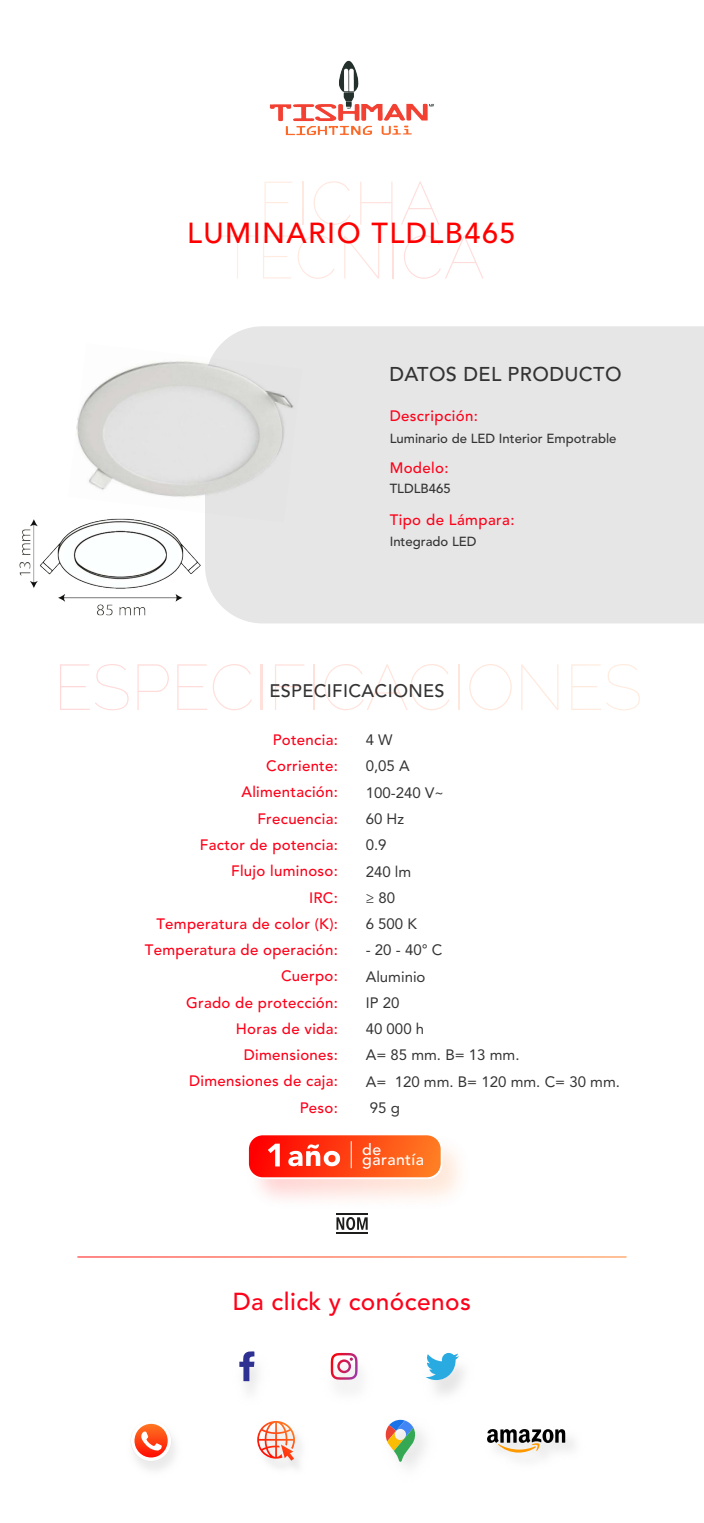
<style>
.page{position:relative;width:704px;height:1523px;background:#fff}
.page>*{position:absolute;margin:0;border:0;box-sizing:border-box;transform-origin:0 0}
.t1{font:500 28.75px "Avenir LT Std";letter-spacing:.05em;color:#f00}
.t2{font:500 24.38px "Avenir LT Std";letter-spacing:.02em;color:#fd021a}
.t3{font:500 19.88px "Avenir LT Std";letter-spacing:.02em;color:#333}
.t4{font:500 18.06px "Avenir LT Std";letter-spacing:.02em;color:#333}
.t5{font:500 15.88px "Avenir LT Std";letter-spacing:.025em;color:#fff}
.t6{font:500 15px/26.2px "Avenir LT Std";letter-spacing:.02em;color:#fd021a;text-align:right}
.t7{font:15px/26.2px "Avenir LT Std";color:#333}
.t8{font:500 13.12px "Avenir LT Std";color:#333}
</style>
<div class="page">
<hr style="left:302px;top:182px;width:1px;height:43px;background:#ffe8df">
<svg style="left:313px;top:181px;width:37px;height:44px"></svg>
<svg style="left:360px;top:182px;width:32px;height:43px"></svg>
<svg style="left:401px;top:182px;width:38px;height:43px"></svg>
<svg style="left:220px;top:235px;width:34px;height:43px"></svg>
<svg style="left:263px;top:235px;width:28px;height:43px"></svg>
<svg style="left:264px;top:182px;width:28px;height:46px"></svg>
<svg style="left:297px;top:235px;width:37px;height:44px"></svg>
<svg style="left:344px;top:235px;width:35px;height:43px"></svg>
<hr style="left:392px;top:235px;width:1px;height:43px;background:#ffe0dd">
<svg style="left:404px;top:235px;width:79px;height:44px"></svg>
<div style="left:219px;top:326px;width:484px;height:297px;background:#e6e6e6"></div>
<svg style="left:77px;top:1256px;width:549px;height:1px"></svg>
<svg style="left:336px;top:1217px;width:31px;height:13px"></svg>
<hr style="left:336px;top:1231px;width:31px;height:2px;background:#1d1d1b">
<img style="left:243px;top:1351px;width:221px;height:44px">
<svg style="left:425px;top:1352px;width:33px;height:28px"></svg>
<svg style="left:239px;top:1351px;width:15px;height:30px"></svg>
<svg style="left:330px;top:1352px;width:27px;height:27px"></svg>
<img style="left:269px;top:60px;width:165px;height:76px">
<img style="left:504px;top:1432px;width:70px;height:26px">
<svg style="left:487px;top:1429px;width:78px;height:23px"></svg>
<img style="left:399px;top:1429px;width:26px;height:38px">
<svg style="left:385px;top:1419px;width:30px;height:42px"></svg>
<img style="left:267px;top:1434px;width:34px;height:34px">
<svg style="left:257px;top:1421px;width:38px;height:39px"></svg>
<svg style="left:131px;top:1420px;width:40px;height:41px"></svg>
<img style="left:76px;top:343px;width:226px;height:179px">
<svg style="left:60px;top:676px;width:69px;height:34px"></svg>
<svg style="left:137px;top:676px;width:32px;height:34px"></svg>
<svg style="left:177px;top:664px;width:75px;height:46px"></svg>
<hr style="left:261px;top:664px;width:1px;height:46px;background:#ffdfda">
<svg style="left:275px;top:664px;width:29px;height:46px"></svg>
<hr style="left:313px;top:664px;width:2px;height:46px;background:#ffe1db">
<svg style="left:324px;top:664px;width:125px;height:46px"></svg>
<hr style="left:458px;top:664px;width:1px;height:46px;background:#ffe6dc">
<svg style="left:469px;top:664px;width:42px;height:46px"></svg>
<svg style="left:521px;top:664px;width:37px;height:46px"></svg>
<svg style="left:571px;top:664px;width:68px;height:46px"></svg>
<img style="left:19px;top:458px;width:200px;height:218px">
<img style="left:258px;top:1147px;width:201px;height:68px">
<svg style="left:248px;top:1135px;width:194px;height:44px;background:#fe5d35"></svg>
<h1 class="t1" style="left:187px;top:216px;width:329px">LUMINARIO TLDLB465</h1>
<h3 class="t3" style="left:389px;top:362px;width:233px">DATOS DEL PRODUCTO</h3>
<p class="t6" style="left:389px;top:403px;width:90px">Descripción:</p>
<p class="t6" style="left:389px;top:455px;width:61px">Modelo:</p>
<p class="t8" style="left:389px;top:430px;width:228px">Luminario de LED Interior Empotrable</p>
<p class="t8" style="left:389px;top:481px;width:63px">TLDLB465</p>
<p class="t6" style="left:389px;top:506px;width:126px">Tipo de Lámpara:</p>
<p class="t8" style="left:389px;top:533px;width:88px">Integrado LED</p>
<p class="t4" style="left:269px;top:680px;width:177px">ESPECIFICACIONES</p>
<p class="t6" style="left:145px;top:727px;width:194px">Potencia:<br>Corriente:<br>Alimentación:<br>Frecuencia:<br>Factor de potencia:<br>Flujo luminoso:<br>IRC:<br>Temperatura de color (K):<br>Temperatura de operación:<br>Cuerpo:<br>Grado de protección:<br>Horas de vida:<br>Dimensiones:<br>Dimensiones de caja:<br>Peso:</p>
<p class="t7" style="left:365px;top:727px;width:80px">4 W<br>0,05 A<br>100-240 V~<br>60 Hz<br>0.9<br>240 lm<br>≥ 80<br>6 500 K</p>
<p class="t7" style="left:365px;top:937px;width:255px">- 20 - 40° C<br>Aluminio<br>IP 20<br>40 000 h<br>A= 85 mm. B= 13 mm.<br>A= 120 mm. B= 120 mm. C= 30 mm.<br>95 g</p>
<p class="t5" style="left:362px;top:1140px;width:20px">de</p>
<p class="t5" style="left:362px;top:1150px;width:63px">garantía</p>
<h2 class="t2" style="left:232px;top:1287px;width:239px">Da click y conócenos</h2>
</div>
